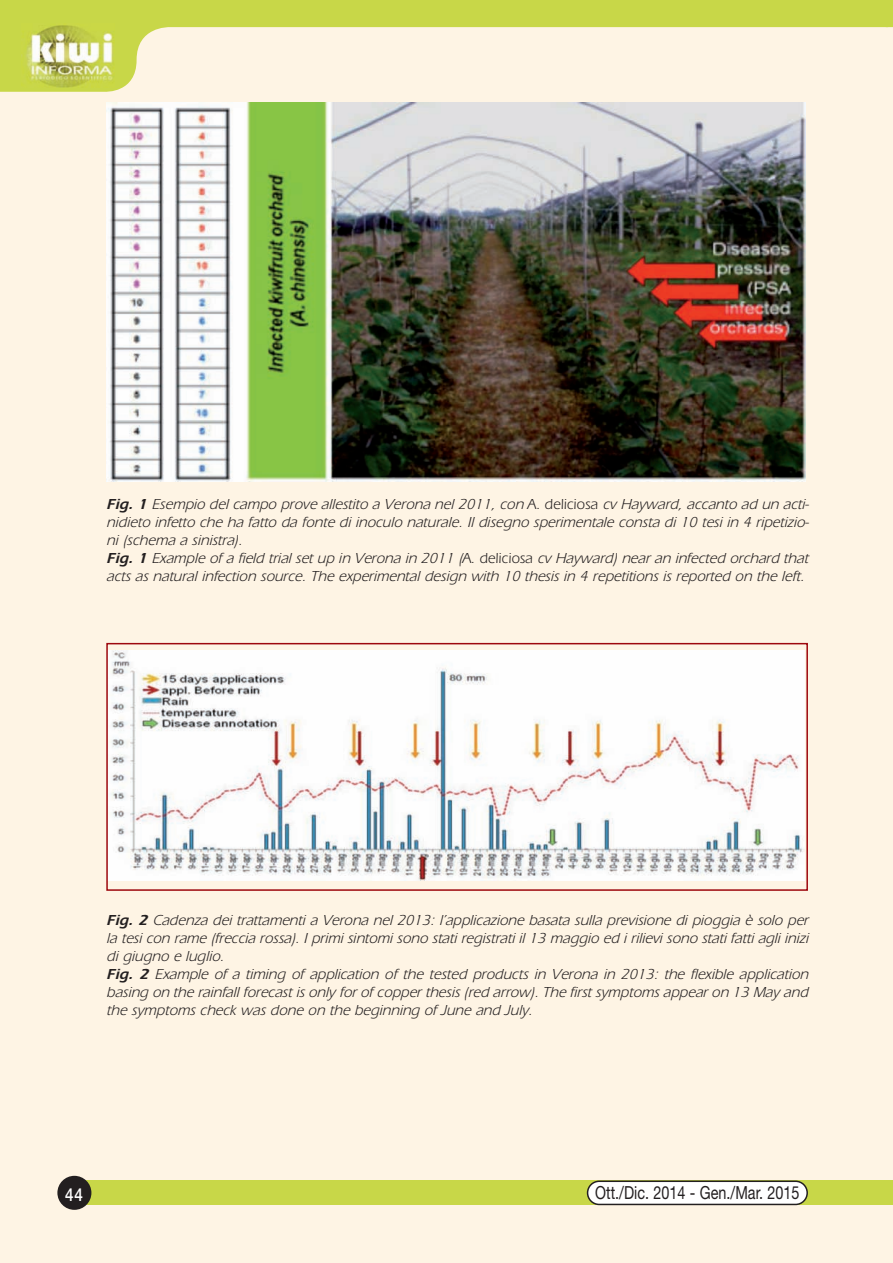
<style>
.page{position:relative;width:893px;height:1263px;background:#fef4e4}
.page>*{position:absolute;margin:0;border:0;box-sizing:border-box;transform-origin:0 0}
.t1{font:18px "Helvetica Neue";color:#231f20;scale:.8 1}
.t2{font:500 18px "Helvetica Neue";color:#fff;scale:.85 1}
.t3{font:italic 15px/18px "Itc Eras";color:#231f20}
.s1{font-weight:600}
.s2{font-style:normal}
</style>
<div class="page">
<svg style="left:0;top:0;width:886px;height:92px"></svg>
<img style="left:22px;top:23px;width:92px;height:65px">
<svg style="left:886px;top:0;width:7px;height:28px"></svg>
<div style="left:85px;top:1180px;width:808px;height:25px;background:#c8d748"></div>
<div style="left:57px;top:1176px;width:34px;height:34px;background:#231f20;border-radius:50%"></div>
<svg style="left:587px;top:1180px;width:221px;height:25px;background:#e2e2dc"></svg>
<img style="left:106px;top:102px;width:699px;height:380px">
<img style="left:109px;top:651px;width:696px;height:229px">
<div style="left:106px;top:643px;width:702px;height:248px;border:2px solid #9d070d"></div>
<p class="t3" style="left:106px;top:497px;width:706px"><span class="s1">Fig. 1</span> Esempio del campo prove allestito a Verona nel 2011, con <span class="s2">A . d e l i c i o s a</span> cv Hayward, accanto ad un acti&shy;nidieto infetto che ha fatto da fonte di inoculo naturale. Il disegno sperimentale consta di 10 tesi in 4 ripetizio&shy;ni (schema a sinistra).<br><span class="s1">Fig. 1</span> Example of a field trial set up in Verona in 2011 (<span class="s2">A . d e l i c i o s a</span> cv Hayward) near an infected orchard that acts as natural infection source. The experimental design with 10 thesis in 4 repetitions is reported on the left.</p>
<p class="t3" style="left:106px;top:913px;width:706px"><span class="s1">Fig. 2</span> Cadenza dei trattamenti a Verona nel 2013: l’applicazione basata sulla previsione di pioggia è solo per la tesi con rame (freccia rossa). I primi sintomi sono stati registrati il 13 maggio ed i rilievi sono stati fatti agli inizi di giugno e luglio.<br><span class="s1">Fig. 2</span> Example of a timing of application of the tested products in Verona in 2013: the flexible application basing on the rainfall forecast is only for of copper thesis (red arrow). The first symptoms appear on 13 May and the symptoms check was done on the beginning of June and July.</p>
<p class="t2" style="left:65px;top:1180px;width:22px">44</p>
<p class="t1" style="left:595px;top:1179px;width:257px">Ott./Dic. 2014 - Gen./Mar. 2015</p>
</div>
